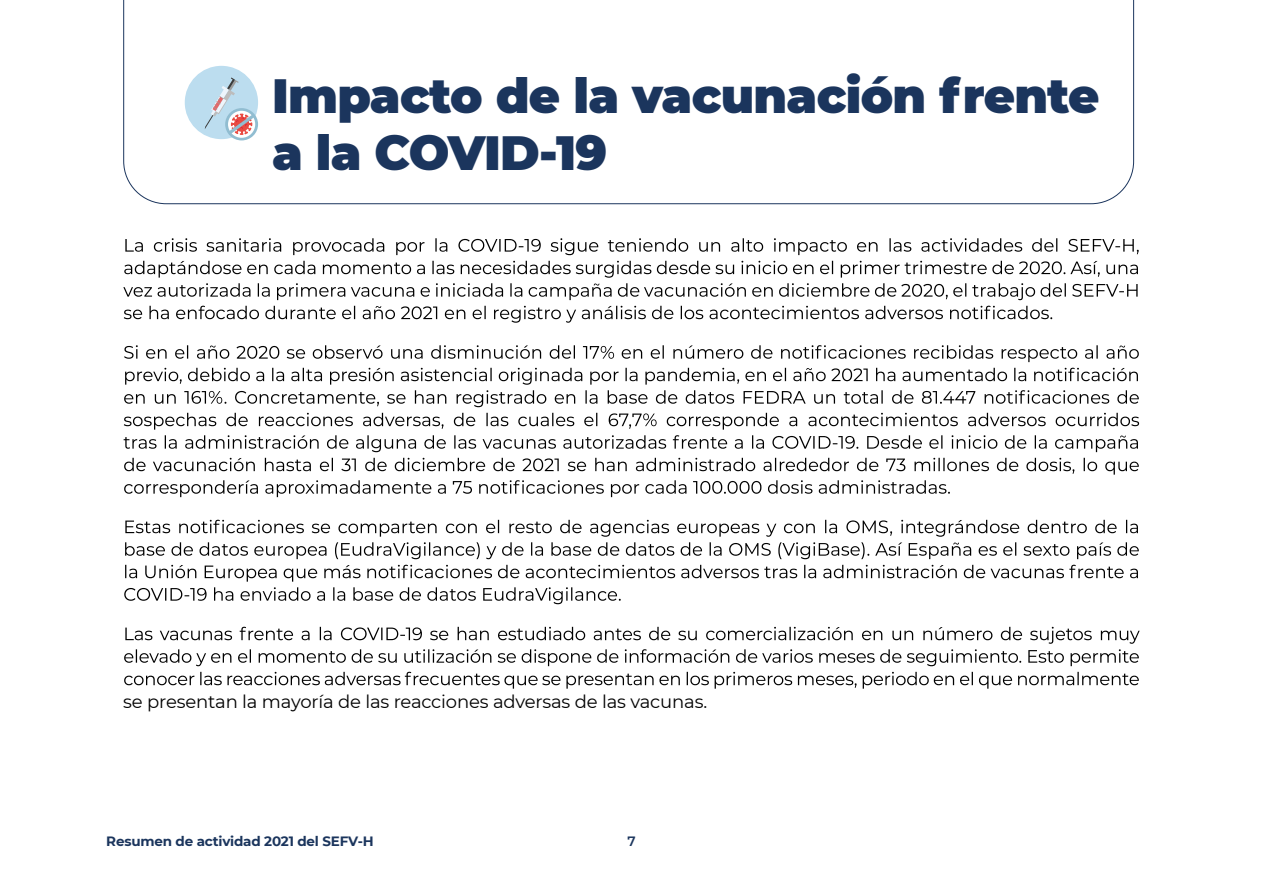
<style>
.page{position:relative;width:1263px;height:893px;background:#fff}
.page>*{position:absolute;margin:0;border:0;box-sizing:border-box;transform-origin:0 0}
.t1{font:900 48px/56.1px "Montserrat";letter-spacing:-.015em;color:#1b355d}
.t2{font:18px "Montserrat";letter-spacing:-.01em;color:#000}
.t3{font:700 13.5px "Montserrat";letter-spacing:-.015em;color:#1b355d}
.t4{font:600 13.5px "Montserrat";color:#1b355d}
</style>
<div class="page">
<svg style="left:125px;top:238px;width:1014px;height:17px"></svg>
<svg style="left:123px;top:261px;width:1015px;height:39px"></svg>
<svg style="left:124px;top:306px;width:928px;height:17px"></svg>
<svg style="left:124px;top:345px;width:1015px;height:17px"></svg>
<svg style="left:124px;top:368px;width:1015px;height:39px"></svg>
<svg style="left:124px;top:413px;width:1015px;height:39px"></svg>
<svg style="left:124px;top:458px;width:1015px;height:39px"></svg>
<svg style="left:125px;top:520px;width:1014px;height:39px"></svg>
<svg style="left:124px;top:565px;width:1014px;height:39px"></svg>
<svg style="left:124px;top:627px;width:1016px;height:39px"></svg>
<svg style="left:124px;top:672px;width:1015px;height:17px"></svg>
<svg style="left:123px;top:0;width:1011px;height:204px"></svg>
<div style="left:185px;top:66px;width:73px;height:73px;background:#bcddef;border-radius:50%"></div>
<div style="left:225px;top:108px;width:33px;height:32px;background:#91bdd1;border-radius:50%"></div>
<svg style="left:228px;top:111px;width:27px;height:27px"></svg>
<svg style="left:205px;top:77px;width:50px;height:58px"></svg>
<h1 class="t1" style="left:272px;top:65px;width:829px">Impacto de la vacunación frente a la COVID-19</h1>
<p class="t2" style="left:123px;top:689px;width:585px">se presentan la mayoría de las reacciones adversas de las vacunas.</p>
<p class="t3" style="left:106px;top:831px;width:269px">Resumen de actividad 2021 del SEFV-H</p>
<p class="t4" style="left:627px;top:831px;width:10px">7</p>
</div>
